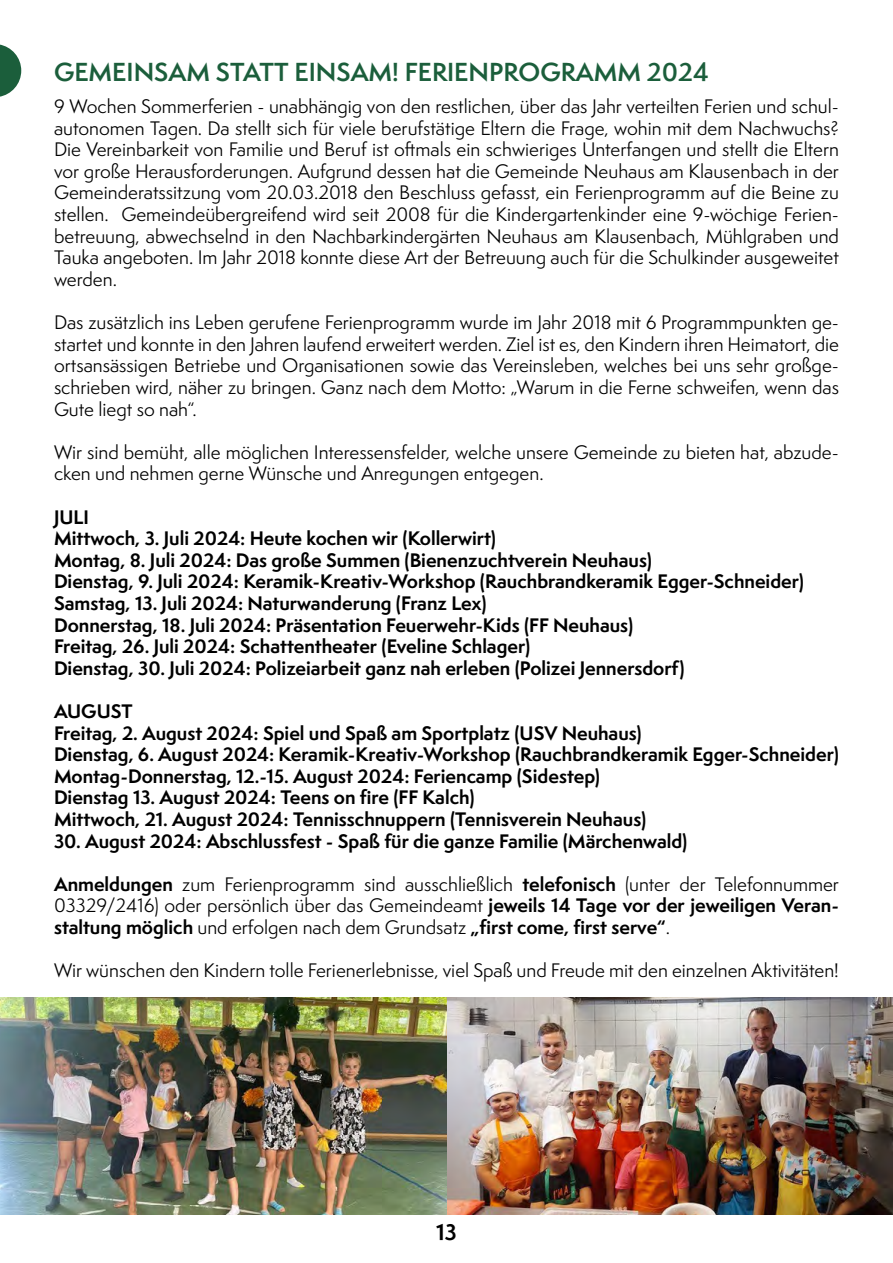
<style>
.page{position:relative;width:893px;height:1263px;background:#fff}
.page>*{position:absolute;margin:0;border:0;box-sizing:border-box;transform-origin:0 0}
.t1{font:600 24px "Semplicita Pro";color:#1b5e3b}
.t2{font:700 21px "Semplicita Pro";color:#000}
.t3{font:18px/21.6px "Semplicita Pro";color:#000;text-align:justify}
.t4{font:700 18px/21.6px "Semplicita Pro";color:#000}
.s1{font-weight:700}
</style>
<div class="page">
<svg style="left:0;top:44px;width:21px;height:53px"></svg>
<img style="left:0;top:997px;width:893px;height:217px">
<h1 class="t1" style="left:54px;top:55px;width:656px">GEMEINSAM STATT EINSAM! FERIENPROGRAMM 2024</h1>
<p class="t3" style="left:54px;top:95px;width:786px">9 Wochen Sommerferien - unabhängig von den restlichen, über das Jahr verteilten Ferien und schul&shy;autonomen Tagen. Da stellt sich für viele berufstätige Eltern die Frage, wohin mit dem Nachwuchs?<br>Die Vereinbarkeit von Familie und Beruf ist oftmals ein schwieriges Unterfangen und stellt die Eltern vor große Herausforderungen. Aufgrund dessen hat die Gemeinde Neuhaus am Klausenbach in der Gemeinderatssitzung vom 20.03.2018 den Beschluss gefasst, ein Ferienprogramm auf die Beine zu stellen. Gemeindeübergreifend wird seit 2008 für die Kindergartenkinder eine 9-wöchige Ferien&shy;betreuung, abwechselnd in den Nachbarkindergärten Neuhaus am Klausenbach, Mühlgraben und Tauka angeboten. Im Jahr 2018 konnte diese Art der Betreuung auch für die Schulkinder ausgeweitet werden.</p>
<p class="t3" style="left:54px;top:311px;width:787px">Das zusätzlich ins Leben gerufene Ferienprogramm wurde im Jahr 2018 mit 6 Programmpunkten ge&shy;startet und konnte in den Jahren laufend erweitert werden. Ziel ist es, den Kindern ihren Heimatort, die ortsansässigen Betriebe und Organisationen sowie das Vereinsleben, welches bei uns sehr großge&shy;schrieben wird, näher zu bringen. Ganz nach dem Motto: „Warum in die Ferne schweifen, wenn das Gute liegt so nah“.</p>
<p class="t3" style="left:54px;top:441px;width:786px">Wir sind bemüht, alle möglichen Interessensfelder, welche unsere Gemeinde zu bieten hat, abzude&shy;cken und nehmen gerne Wünsche und Anregungen entgegen.</p>
<p class="t4" style="left:54px;top:506px;width:751px">JULI<br>Mittwoch, 3. Juli 2024: Heute kochen wir (Kollerwirt)<br>Montag, 8. Juli 2024: Das große Summen (Bienenzuchtverein Neuhaus)<br>Dienstag, 9. Juli 2024: Keramik-Kreativ-Workshop (Rauchbrandkeramik Egger-Schneider)<br>Samstag, 13. Juli 2024: Naturwanderung (Franz Lex)<br>Donnerstag, 18. Juli 2024: Präsentation Feuerwehr-Kids (FF Neuhaus)<br>Freitag, 26. Juli 2024: Schattentheater (Eveline Schlager)<br>Dienstag, 30. Juli 2024: Polizeiarbeit ganz nah erleben (Polizei Jennersdorf)</p>
<p class="t4" style="left:54px;top:700px;width:786px">AUGUST<br>Freitag, 2. August 2024: Spiel und Spaß am Sportplatz (USV Neuhaus)<br>Dienstag, 6. August 2024: Keramik-Kreativ-Workshop (Rauchbrandkeramik Egger-Schneider)<br>Montag-Donnerstag, 12.-15. August 2024: Feriencamp (Sidestep)<br>Dienstag 13. August 2024: Teens on fire (FF Kalch)<br>Mittwoch, 21. August 2024: Tennisschnuppern (Tennisverein Neuhaus)</p>
<p class="t4" style="left:54px;top:830px;width:635px">30. August 2024: Abschlussfest - Spaß für die ganze Familie (Märchenwald)</p>
<p class="t3" style="left:54px;top:873px;width:786px"><span class="s1">Anmeldungen</span> zum Ferienprogramm sind ausschließlich <span class="s1">telefonisch</span> (unter der Telefonnummer 03329/2416) oder persönlich über das Gemeindeamt <span class="s1">jeweils 14 Tage vor der jeweiligen Veran&shy;staltung möglich</span> und erfolgen nach dem Grundsatz <span class="s1">„first come, first serve“</span>.</p>
<p class="t3" style="left:54px;top:959px;width:786px">Wir wünschen den Kindern tolle Ferienerlebnisse, viel Spaß und Freude mit den einzelnen Aktivitäten!</p>
<p class="t2" style="left:436px;top:1217px;width:22px">13</p>
</div>
